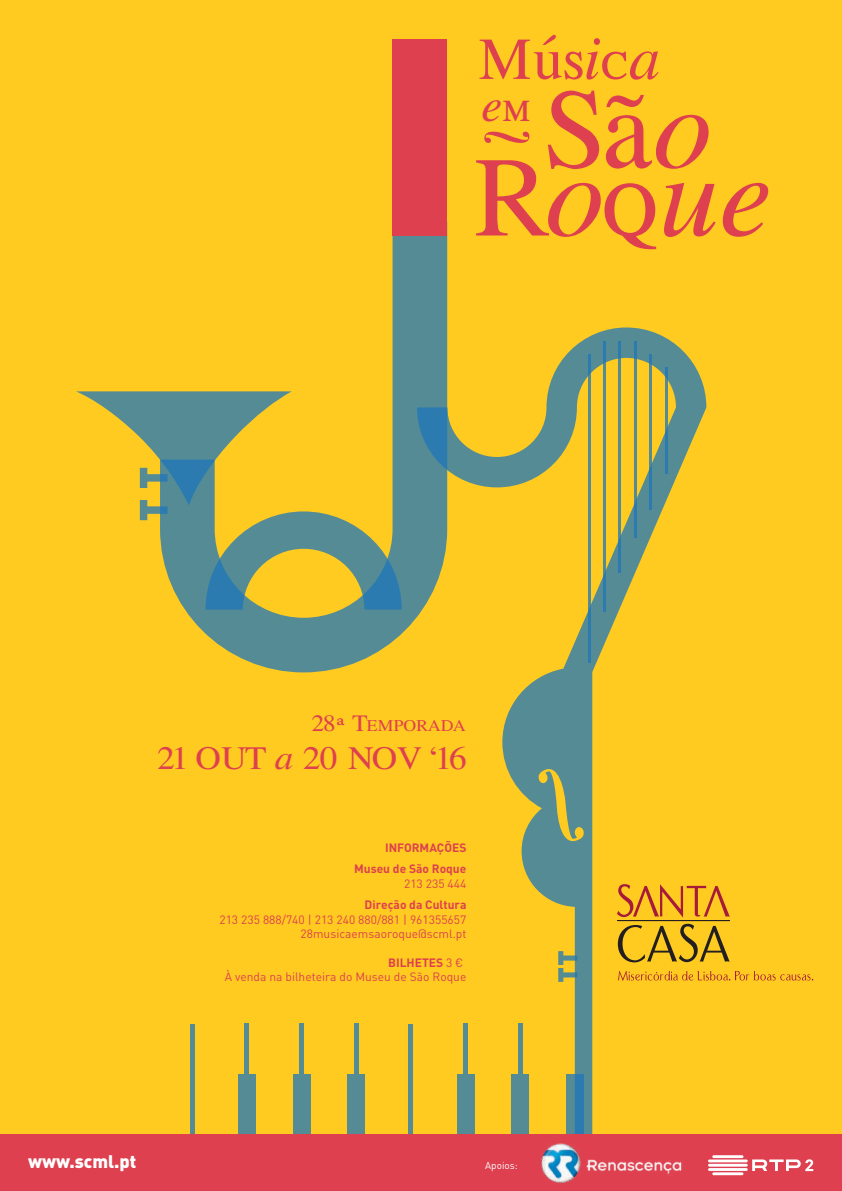
<style>
.page{position:relative;width:842px;height:1191px;background:#ffcb20}
.page>*{position:absolute;margin:0;border:0;box-sizing:border-box;transform-origin:0 0}
.t1{font:113.6px "Will Grace";color:#de404f}
.t2{font:59.3px "Will Grace";color:#de404f}
.t3{font:45px "Will Grace";color:#de404f}
.t4{font:32.7px "Will Grace";color:#de404f;scale:1.08 1}
.t5{font:900 18px "DIN Pro";color:#fff}
.t6{font:16.4px "Will Grace";color:#de404f;scale:1.08 1}
.t7{font:12px/14.4px "DIN Pro";color:#de404f;text-align:right}
.t8{font:700 12px/21.4px "DIN Pro";color:#de404f;text-align:right}
.t9{font:10px "DIN Pro";color:#fff}
.s1{font-size:23.4px}
.s2{font-family:"Garamond Premr Pro Capt";font-size:23.4px}
.s3{font-weight:700}
</style>
<div class="page">
<svg style="left:184px;top:221px;width:263px;height:451px"></svg>
<svg style="left:76px;top:391px;width:326px;height:218px"></svg>
<svg style="left:417px;top:327px;width:289px;height:807px"></svg>
<div style="left:511px;top:1074px;width:18px;height:60px;background:#558b94"></div>
<svg style="left:566px;top:1074px;width:17px;height:60px"></svg>
<div style="left:457px;top:1074px;width:17px;height:60px;background:#558b94"></div>
<div style="left:347px;top:1074px;width:18px;height:60px;background:#558b94"></div>
<div style="left:293px;top:1074px;width:17px;height:60px;background:#558b94"></div>
<div style="left:238px;top:1074px;width:18px;height:60px;background:#558b94"></div>
<div style="left:244px;top:1023px;width:5px;height:51px;background:#558b94"></div>
<div style="left:299px;top:1023px;width:5px;height:51px;background:#558b94"></div>
<hr style="left:354px;top:1023px;width:4px;height:51px;background:#558b94">
<div style="left:463px;top:1023px;width:5px;height:51px;background:#558b94"></div>
<hr style="left:518px;top:1023px;width:4px;height:51px;background:#558b94">
<hr style="left:409px;top:1023px;width:4px;height:111px;background:#558b94">
<hr style="left:190px;top:1023px;width:4px;height:111px;background:#558b94">
<svg style="left:484px;top:131px;width:46px;height:12px"></svg>
<div style="left:393px;top:39px;width:54px;height:196px;background:#de404f"></div>
<div style="left:0;top:1134px;width:842px;height:57px;background:#de404f"></div>
<hr style="left:617px;top:920px;width:113px;height:1px;background:#231f20">
<svg style="left:618px;top:923px;width:112px;height:39px"></svg>
<svg style="left:618px;top:971px;width:195px;height:10px"></svg>
<svg style="left:617px;top:884px;width:113px;height:33px"></svg>
<img style="left:541px;top:1143px;width:141px;height:40px">
<svg style="left:752px;top:1159px;width:61px;height:12px"></svg>
<hr style="left:712px;top:1172px;width:31px;height:3px;background:#fff">
<hr style="left:712px;top:1155px;width:31px;height:3px;background:#fff">
<hr style="left:708px;top:1159px;width:40px;height:3px;background:#fff">
<hr style="left:708px;top:1163px;width:40px;height:3px;background:#fff">
<hr style="left:708px;top:1168px;width:40px;height:2px;background:#fff">
<h2 class="t2" style="left:538px;top:19px;width:21px">´</h2>
<h2 class="t2" style="left:477px;top:22px;width:185px">Música</h2>
<h1 class="t1" style="left:543px;top:59px;width:167px">São</h1>
<h3 class="t3" style="left:481px;top:78px;width:51px">em</h3>
<h1 class="t1" style="left:473px;top:127px;width:298px">Roque</h1>
<h3 class="t6" style="left:312px;top:715px;width:144px"><span class="s1">28</span><span class="s2">ª</span> <span class="s1">T</span>EMPORADA</h3>
<h3 class="t4" style="left:157px;top:737px;width:287px">21 OUT a 20 NOV ‘16</h3>
<p class="t8" style="left:354px;top:836px;width:114px">INFORMAÇÕES<br>Museu de São Roque</p>
<p class="t7" style="left:404px;top:875px;width:64px">213 235 444</p>
<p class="t8" style="left:365px;top:893px;width:103px">Direção da Cultura</p>
<p class="t7" style="left:219px;top:911px;width:248px">213 235 888/740 | 213 240 880/881 | 961355657<br>28musicaemsaoroque@scml.pt</p>
<p class="t7" style="left:225px;top:954px;width:243px"><span class="s3">BILHETES</span> 3 €<br>À venda na bilheteira do Museu de São Roque</p>
<h3 class="t5" style="left:28px;top:1149px;width:110px">www.scml.pt</h3>
<p class="t9" style="left:485px;top:1158px;width:34px">Apoios:</p>
</div>
